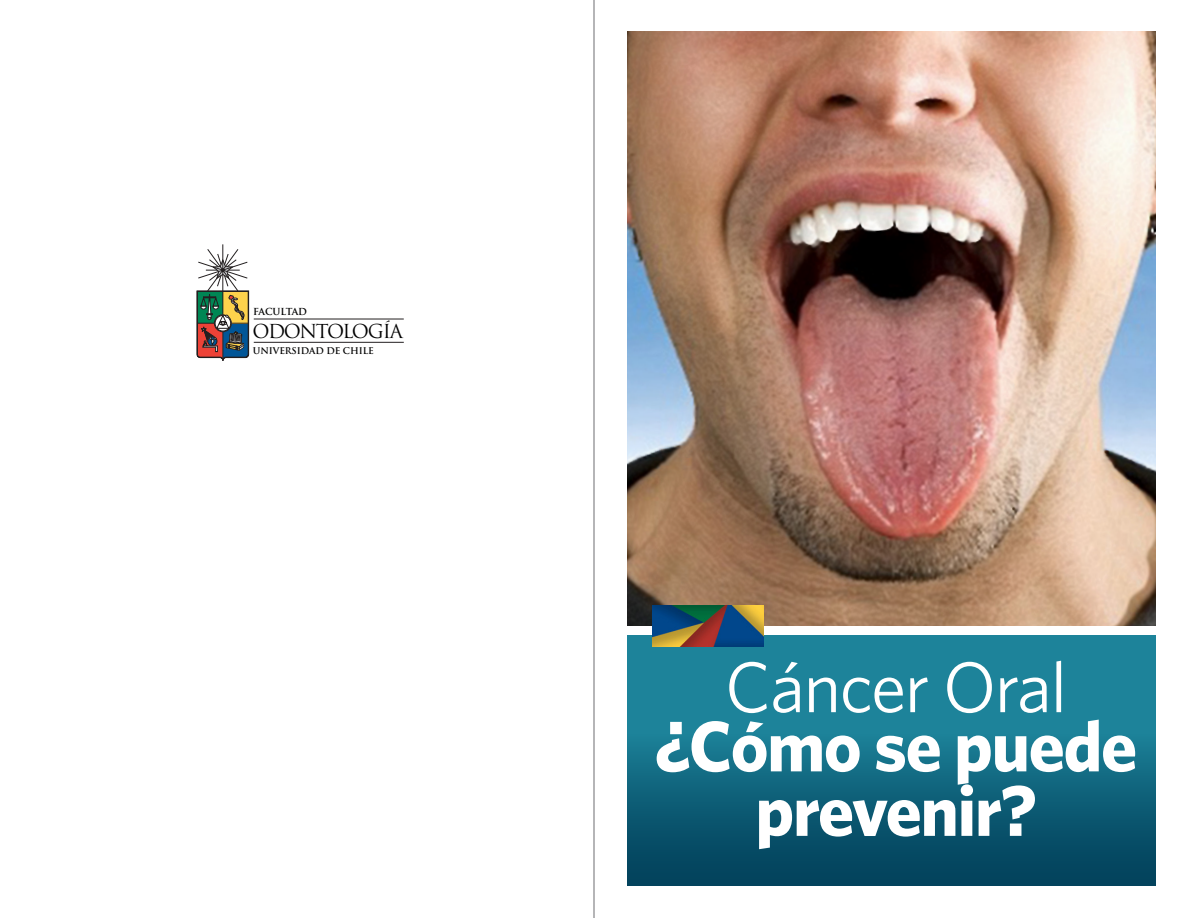
<style>
.page{position:relative;width:1188px;height:918px;background:#fff}
.page>*{position:absolute;margin:0;border:0;box-sizing:border-box;transform-origin:0 0}
.t1{font:700 71.7px/64.5px "Whitney";letter-spacing:-.02em;color:#fff;text-align:center}
.t2{font:71.7px "Whitney";letter-spacing:-.02em;color:#fff}
.t3{font:18.75px "Trajan Pro";letter-spacing:-.075em;color:#000}
.t4{font:700 9.45px "Trajan Pro";letter-spacing:-.01em;color:#000}
.t5{font:700 9px "Trajan Pro";letter-spacing:-.01em;color:#000}
</style>
<div class="page">
<img style="left:627px;top:32px;width:529px;height:594px">
<div style="left:627px;top:635px;width:529px;height:251px;background:#1d839a"></div>
<div style="left:627px;top:728px;width:529px;height:158px;background:linear-gradient(to bottom,#1c8098,#003c56)"></div>
<hr style="left:254px;top:319px;width:150px;height:1px;background:#231f20">
<hr style="left:254px;top:342px;width:150px;height:1px;background:#231f20">
<svg style="left:196px;top:244px;width:54px;height:117px"></svg>
<img style="left:653px;top:606px;width:110px;height:40px">
<hr style="left:594px;top:0;width:1px;height:918px;background:#6c6d70">
<p class="t4" style="left:253px;top:305px;width:56px">FACULTAD</p>
<p class="t3" style="left:253px;top:319px;width:152px">ODONTOLOGÍA</p>
<p class="t5" style="left:253px;top:345px;width:123px">UNIVERSIDAD DE CHILE</p>
<p class="t2" style="left:725px;top:645px;width:344px">Cáncer Oral</p>
<p class="t1" style="left:655px;top:712px;width:484px">¿Cómo se puede prevenir?</p>
</div>
